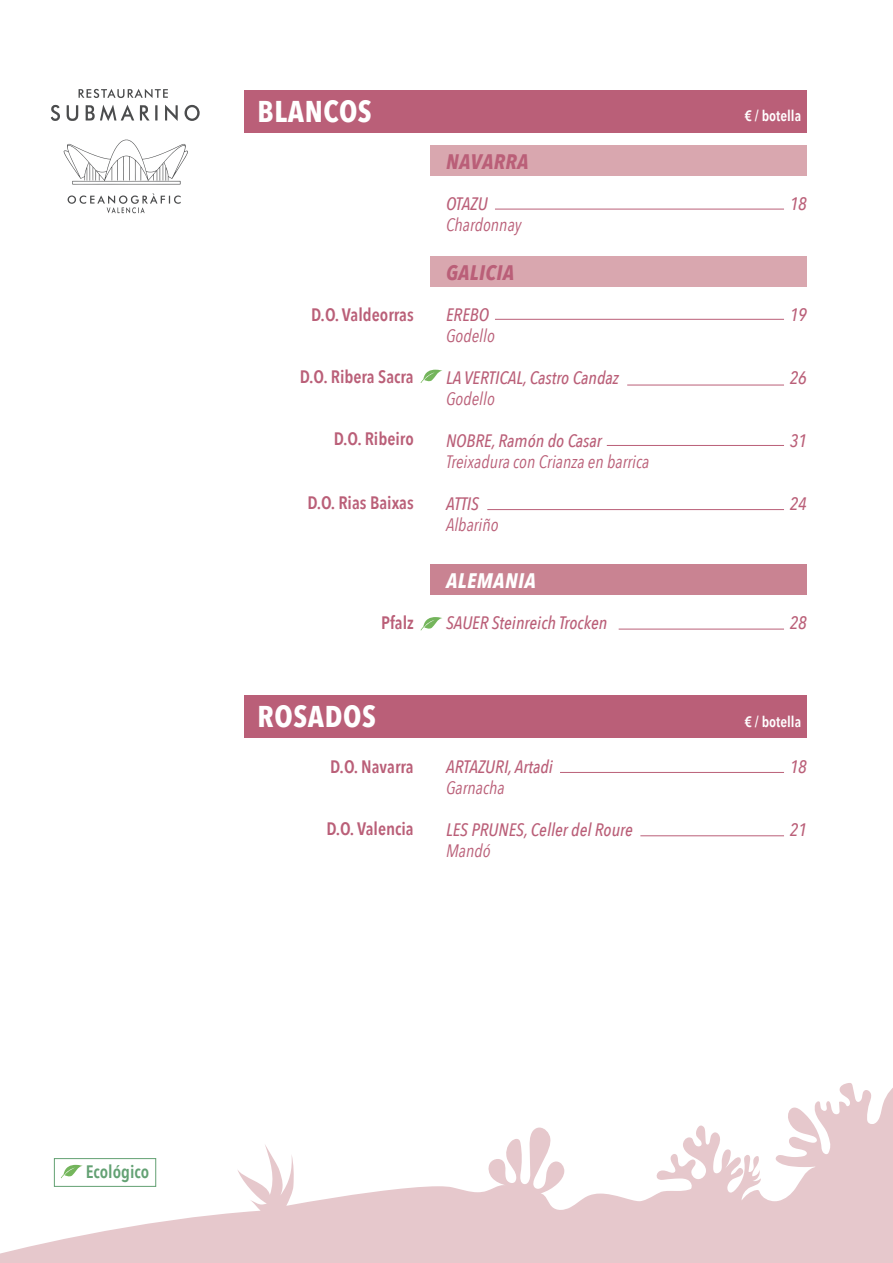
<style>
.page{position:relative;width:893px;height:1263px;background:#fff}
.page>*{position:absolute;margin:0;border:0;box-sizing:border-box;transform-origin:0 0}
.t1{font:700 30px "Avenir Next Condensed";letter-spacing:.02em;color:#fff}
.t2{font:italic 700 21px "Avenir Next Condensed";letter-spacing:.02em;color:#ba5f78}
.t3{font:italic 700 21px "Avenir Next Condensed";letter-spacing:.02em;color:#fff}
.t4{font:italic 500 18px "Avenir Next Condensed";color:#ba5f78}
.t5{font:600 18px "Avenir Next Condensed";color:#ba5f78}
.t6{font:italic 18px "Avenir Next Condensed";color:#ba5f78}
.t7{font:600 18px "Avenir Next Condensed";color:#63a173}
.t8{font:600 15px "Avenir Next Condensed";color:#fff}
</style>
<div class="page">
<div style="left:244px;top:90px;width:563px;height:43px;background:#ba5f78"></div>
<div style="left:244px;top:695px;width:563px;height:43px;background:#ba5f78"></div>
<svg style="left:185px;top:105px;width:15px;height:16px"></svg>
<svg style="left:165px;top:105px;width:13px;height:16px"></svg>
<svg style="left:67px;top:105px;width:11px;height:16px"></svg>
<svg style="left:86px;top:105px;width:48px;height:16px"></svg>
<svg style="left:51px;top:105px;width:9px;height:16px"></svg>
<svg style="left:140px;top:105px;width:18px;height:16px"></svg>
<svg style="left:79px;top:89px;width:89px;height:9px"></svg>
<svg style="left:68px;top:193px;width:113px;height:20px"></svg>
<svg style="left:64px;top:139px;width:124px;height:46px"></svg>
<div style="left:430px;top:145px;width:377px;height:30px;background:#d9a7af"></div>
<div style="left:430px;top:564px;width:377px;height:30px;background:#c98392"></div>
<div style="left:430px;top:256px;width:377px;height:30px;background:#d9a7af"></div>
<hr style="left:495px;top:209px;width:289px;height:1px;background:#ba5f78">
<hr style="left:495px;top:319px;width:289px;height:1px;background:#ba5f78">
<hr style="left:627px;top:385px;width:157px;height:1px;background:#ba5f78">
<hr style="left:487px;top:509px;width:297px;height:1px;background:#ba5f78">
<hr style="left:607px;top:445px;width:177px;height:1px;background:#ba5f78">
<hr style="left:619px;top:629px;width:165px;height:1px;background:#ba5f78">
<hr style="left:560px;top:772px;width:224px;height:1px;background:#ba5f78">
<hr style="left:640px;top:835px;width:144px;height:1px;background:#ba5f78">
<svg style="left:421px;top:370px;width:21px;height:13px"></svg>
<svg style="left:421px;top:617px;width:21px;height:14px"></svg>
<svg style="left:0;top:1083px;width:893px;height:180px"></svg>
<svg style="left:61px;top:1165px;width:22px;height:13px"></svg>
<div style="left:54px;top:1158px;width:102px;height:29px;border:1px solid #63a173"></div>
<p class="t1" style="left:258px;top:93px;width:116px">BLANCOS</p>
<p class="t8" style="left:744px;top:103px;width:58px">€ / botella</p>
<p class="t2" style="left:446px;top:149px;width:84px">NAVARRA</p>
<p class="t4" style="left:446px;top:193px;width:43px">OTAZU</p>
<p class="t6" style="left:446px;top:214px;width:77px">Chardonnay</p>
<p class="t4" style="left:790px;top:193px;width:19px">18</p>
<p class="t2" style="left:446px;top:260px;width:70px">GALICIA</p>
<p class="t5" style="left:311px;top:299px;width:104px">D.O. Valdeorras</p>
<p class="t5" style="left:300px;top:361px;width:115px">D.O. Ribera Sacra</p>
<p class="t5" style="left:334px;top:423px;width:81px">D.O. Ribeiro</p>
<p class="t5" style="left:307px;top:487px;width:108px">D.O. Rias Baixas</p>
<p class="t4" style="left:446px;top:304px;width:44px">EREBO</p>
<p class="t6" style="left:446px;top:325px;width:50px">Godello</p>
<p class="t4" style="left:446px;top:367px;width:174px">LA VERTICAL, Castro Candaz</p>
<p class="t6" style="left:446px;top:388px;width:50px">Godello</p>
<p class="t4" style="left:446px;top:430px;width:157px">NOBRE, Ramón do Casar</p>
<p class="t6" style="left:446px;top:451px;width:205px">Treixadura con Crianza en barrica</p>
<p class="t4" style="left:446px;top:493px;width:35px">ATTIS</p>
<p class="t6" style="left:446px;top:514px;width:54px">Albariño</p>
<p class="t4" style="left:790px;top:304px;width:19px">19</p>
<p class="t4" style="left:790px;top:367px;width:19px">26</p>
<p class="t4" style="left:790px;top:430px;width:19px">31</p>
<p class="t4" style="left:790px;top:493px;width:19px">24</p>
<p class="t3" style="left:446px;top:568px;width:91px">ALEMANIA</p>
<p class="t5" style="left:381px;top:607px;width:34px">Pfalz</p>
<p class="t4" style="left:446px;top:612px;width:163px">SAUER Steinreich Trocken</p>
<p class="t4" style="left:790px;top:612px;width:19px">28</p>
<p class="t1" style="left:258px;top:698px;width:120px">ROSADOS</p>
<p class="t8" style="left:744px;top:709px;width:58px">€ / botella</p>
<p class="t5" style="left:330px;top:751px;width:85px">D.O. Navarra</p>
<p class="t5" style="left:326px;top:813px;width:89px">D.O. Valencia</p>
<p class="t4" style="left:446px;top:755px;width:108px">ARTAZURI, Artadi</p>
<p class="t6" style="left:446px;top:777px;width:60px">Garnacha</p>
<p class="t4" style="left:446px;top:818px;width:188px">LES PRUNES, Celler del Roure</p>
<p class="t6" style="left:446px;top:840px;width:46px">Mandó</p>
<p class="t4" style="left:790px;top:755px;width:19px">18</p>
<p class="t4" style="left:790px;top:818px;width:19px">21</p>
<p class="t7" style="left:86px;top:1156px;width:65px">Ecológico</p>
</div>
